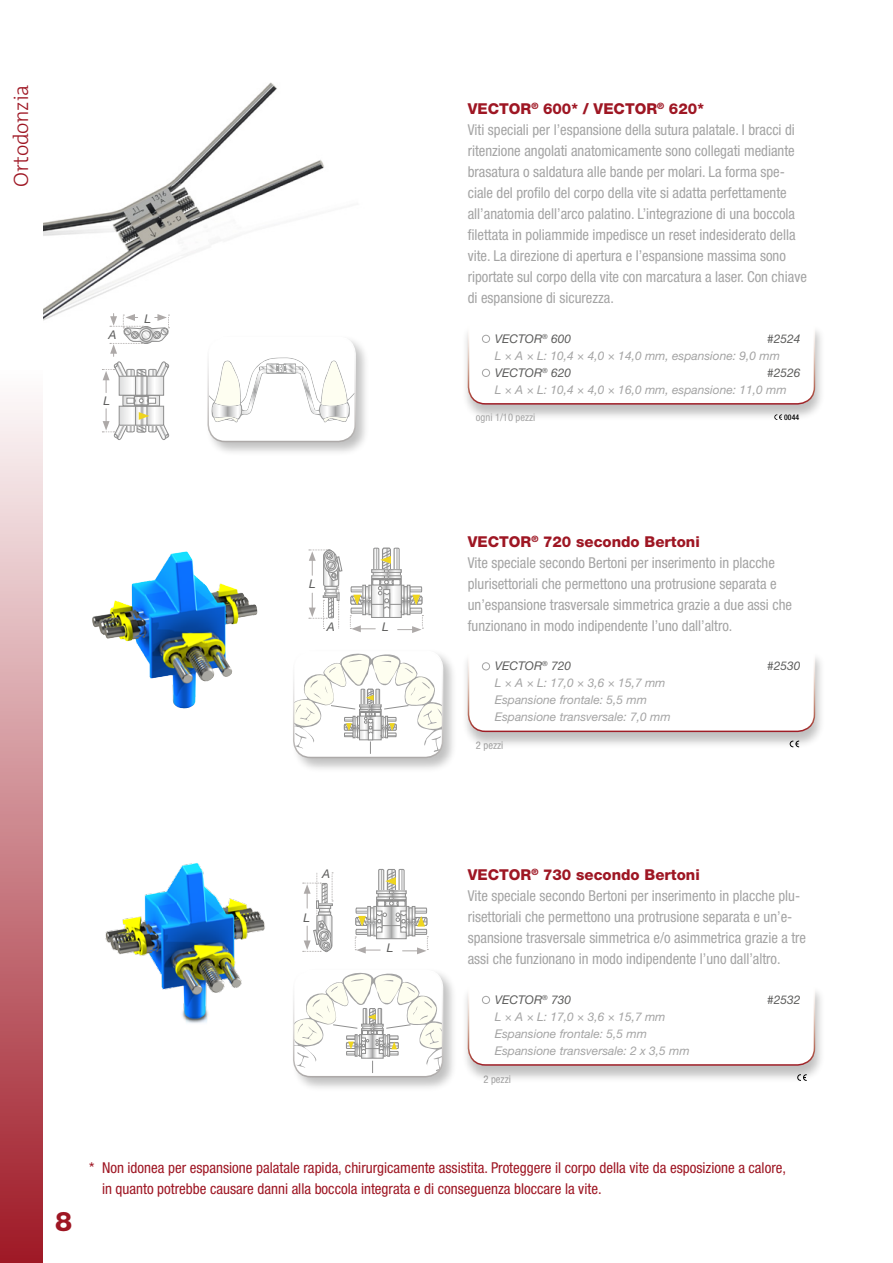
<style>
.page{position:relative;width:893px;height:1263px;background:#fff}
.page>*{position:absolute;margin:0;border:0;box-sizing:border-box;transform-origin:0 0}
.t1{font:800 27px "Helvetica Neue LT Pro";color:#9e1623}
.t2{font:300 21px "The Mix";letter-spacing:-.015em;color:#9e1623}
.t3{font:condensed 15px/21px "Helvetica Neue LT Pro";color:#a4a4a4}
.t4{font:condensed 15px/21px "Helvetica Neue LT Pro";color:#9e1623}
.t5{font:italic 12px/17px "Helvetica Neue LT Pro";color:#a4a4a4}
.t6{font:italic 12px "Helvetica Neue LT Pro";color:#5d5d5c}
.t7{font:condensed 10.5px "Helvetica Neue LT Pro";color:#a4a4a4}
.t8{font:500 condensed 7.8px "Helvetica Neue LT Pro";color:#000}
.s1{font-weight:800;font-stretch:normal;color:#9e1623}
.s2{color:#5d5d5c}
</style>
<div class="page">
<img style="left:43px;top:82px;width:281px;height:262px">
<img style="left:105px;top:863px;width:160px;height:160px">
<img style="left:92px;top:552px;width:89px;height:89px">
<div style="left:205px;top:334px;width:165px;height:123px;background:#000;opacity:.25"></div>
<div style="left:208px;top:337px;width:147px;height:104px;background:#fff;border-radius:17px"></div>
<svg style="left:210px;top:357px;width:143px;height:66px"></svg>
<div style="left:207px;top:336px;width:149px;height:106px;border:2px solid #fff;border-radius:17px"></div>
<div style="left:291px;top:648px;width:167px;height:124px;background:#000;opacity:.25"></div>
<svg style="left:294px;top:652px;width:149px;height:105px"></svg>
<div style="left:293px;top:650px;width:150px;height:108px;border:2px solid #fff;border-radius:17px"></div>
<div style="left:291px;top:967px;width:167px;height:125px;background:#000;opacity:.25"></div>
<svg style="left:294px;top:971px;width:149px;height:106px"></svg>
<div style="left:293px;top:970px;width:150px;height:107px;border:2px solid #fff;border-radius:17px"></div>
<div style="left:0;top:370px;width:43px;height:893px;background:linear-gradient(to bottom,#fefdfd,#9f1926)"></div>
<div style="left:461px;top:652px;width:364px;height:97px;background:#000;opacity:.25"></div>
<svg style="left:467px;top:652px;width:349px;height:81px"></svg>
<div style="left:461px;top:985px;width:364px;height:97px;background:#000;opacity:.25"></div>
<svg style="left:467px;top:985px;width:349px;height:81px"></svg>
<div style="left:461px;top:324px;width:364px;height:97px;background:#000;opacity:.25"></div>
<svg style="left:467px;top:324px;width:349px;height:81px"></svg>
<svg style="left:774px;top:414px;width:8px;height:6px"></svg>
<svg style="left:110px;top:314px;width:59px;height:42px"></svg>
<svg style="left:102px;top:362px;width:68px;height:78px"></svg>
<svg style="left:309px;top:549px;width:33px;height:80px"></svg>
<svg style="left:350px;top:548px;width:73px;height:85px"></svg>
<svg style="left:355px;top:869px;width:73px;height:85px"></svg>
<svg style="left:303px;top:872px;width:30px;height:80px"></svg>
<h2 class="t2" style="left:4px;top:187px;width:104px;rotate:-90deg">Ortodonzia</h2>
<p class="t6" style="left:108px;top:328px;width:10px">A</p>
<p class="t6" style="left:103px;top:393px;width:8px">L</p>
<p class="t6" style="left:144px;top:311px;width:8px">L</p>
<p class="t6" style="left:309px;top:576px;width:8px">L</p>
<p class="t6" style="left:327px;top:619px;width:10px">A</p>
<p class="t6" style="left:382px;top:619px;width:8px">L</p>
<p class="t3" style="left:468px;top:98px;width:341px"><span class="s1">VECTOR</span><sup>®</sup> <span class="s1">600* / VECTOR</span><sup>®</sup> <span class="s1">620*<br></span>Viti speciali per l’espansione della sutura palatale. I bracci di ritenzione angolati anatomicamente sono collegati mediante brasatura o saldatura alle bande per molari. La forma spe&shy;ciale del profilo del corpo della vite si adatta perfettamente all’anatomia dell’arco palatino. L’integrazione di una boccola filettata in poliammide impedisce un reset indesiderato della vite. La direzione di apertura e l’espansione massima sono riportate sul corpo della vite con marcatura a laser. Con chiave di espansione di sicurezza.</p>
<p class="t6" style="left:495px;top:331px;width:78px">VECTOR<sup>®</sup> 600</p>
<p class="t6" style="left:767px;top:331px;width:35px">#2524</p>
<p class="t5" style="left:495px;top:347px;width:287px">L × A × L: 10,4 × 4,0 × 14,0 mm, espansione: 9,0 mm<br><span class="s2">VECTOR</span><sup>®</sup> <span class="s2">620</span></p>
<p class="t6" style="left:767px;top:365px;width:35px">#2526</p>
<p class="t5" style="left:495px;top:381px;width:293px">L × A × L: 10,4 × 4,0 × 16,0 mm, espansione: 11,0 mm</p>
<p class="t7" style="left:476px;top:412px;width:61px">ogni 1/10 pezzi</p>
<p class="t8" style="left:784px;top:412px;width:16px">0044</p>
<p class="t3" style="left:468px;top:531px;width:326px"><span class="s1">VECTOR</span><sup>®</sup> <span class="s1">720 secondo Bertoni<br></span>Vite speciale secondo Bertoni per inserimento in placche plurisettoriali che permettono una protrusione separata e un’espansione trasversale simmetrica grazie a due assi che funzionano in modo indipendente l’uno dall’altro.</p>
<p class="t6" style="left:495px;top:659px;width:78px">VECTOR<sup>®</sup> 720</p>
<p class="t6" style="left:767px;top:659px;width:35px">#2530</p>
<p class="t5" style="left:495px;top:674px;width:177px">L × A × L: 17,0 × 3,6 × 15,7 mm<br>Espansione frontale: 5,5 mm<br>Espansione transversale: 7,0 mm</p>
<p class="t7" style="left:476px;top:739px;width:29px">2 pezzi</p>
<p class="t6" style="left:322px;top:867px;width:10px">A</p>
<p class="t6" style="left:304px;top:910px;width:8px">L</p>
<p class="t6" style="left:387px;top:940px;width:8px">L</p>
<p class="t3" style="left:468px;top:864px;width:340px"><span class="s1">VECTOR</span><sup>®</sup> <span class="s1">730 secondo Bertoni<br></span>Vite speciale secondo Bertoni per inserimento in placche plu&shy;risettoriali che permettono una protrusione separata e un’e&shy;spansione trasversale simmetrica e/o asimmetrica grazie a tre assi che funzionano in modo indipendente l’uno dall’altro.</p>
<p class="t6" style="left:495px;top:992px;width:78px">VECTOR<sup>®</sup> 730</p>
<p class="t6" style="left:767px;top:992px;width:35px">#2532</p>
<p class="t5" style="left:495px;top:1008px;width:196px">L × A × L: 17,0 × 3,6 × 15,7 mm<br>Espansione frontale: 5,5 mm<br>Espansione transversale: 2 x 3,5 mm</p>
<p class="t7" style="left:483px;top:1073px;width:29px">2 pezzi</p>
<h1 class="t1" style="left:55px;top:1205px;width:19px">8</h1>
<p class="t4" style="left:102px;top:1157px;width:685px;text-indent:-13px">* Non idonea per espansione palatale rapida, chirurgicamente assistita. Proteggere il corpo della vite da esposizione a calore, in quanto potrebbe causare danni alla boccola integrata e di conseguenza bloccare la vite.</p>
</div>
